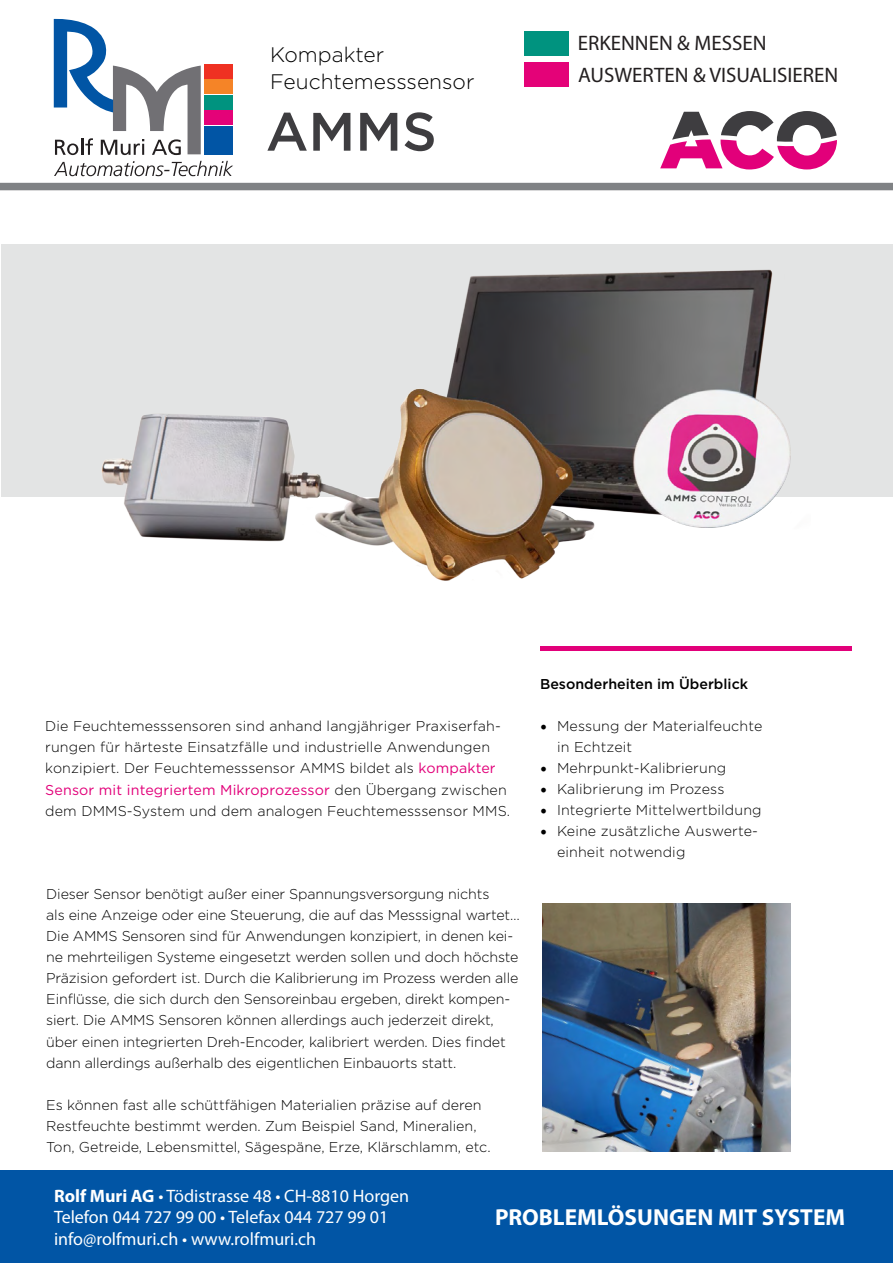
<style>
.page{position:relative;width:893px;height:1263px;background:#fff}
.page>*{position:absolute;margin:0;border:0;box-sizing:border-box;transform-origin:0 0}
.t1{font:500 54px "Gotham";color:#3e3d40}
.t2{font:700 23.25px "Myriad Pro";color:#fff}
.t3{font:21px "Myriad Pro";color:#231f20}
.t4{font:300 21px/27px "Gotham";color:#000}
.t5{font:18px/21.6px "Myriad Pro";color:#fff}
.t6{font:300 14.25px/21px "Gotham";letter-spacing:-.01em;color:#000}
.t7{font:300 14.25px/21px "Gotham";letter-spacing:.01em;color:#000}
.t8{font:500 14.25px "Gotham";color:#000}
.s1{font-weight:400;color:#e2007a}
.s2{font-family:"Minion Pro";font-weight:400;font-size:18px}
.s3{font-weight:700}
</style>
<div class="page">
<svg style="left:54px;top:161px;width:179px;height:15px"></svg>
<div style="left:205px;top:126px;width:28px;height:28px;background:#0155a5"></div>
<div style="left:205px;top:111px;width:28px;height:14px;background:#e40278"></div>
<div style="left:205px;top:95px;width:28px;height:15px;background:#00937f"></div>
<div style="left:205px;top:80px;width:28px;height:14px;background:#f58427"></div>
<div style="left:205px;top:65px;width:28px;height:14px;background:#ef3122"></div>
<div style="left:0;top:1171px;width:893px;height:92px;background:#0155a5"></div>
<div style="left:0;top:183px;width:893px;height:7px;background:#808285"></div>
<div style="left:524px;top:32px;width:44px;height:24px;background:#00937f"></div>
<svg style="left:660px;top:111px;width:177px;height:58px"></svg>
<svg style="left:54px;top:18px;width:147px;height:137px"></svg>
<img style="left:542px;top:903px;width:248px;height:248px">
<hr style="left:540px;top:646px;width:312px;height:4px;background:#e2007a">
<div style="left:1px;top:244px;width:892px;height:252px;background:#e3e4e4"></div>
<img style="left:67px;top:269px;width:744px;height:312px">
<div style="left:524px;top:63px;width:45px;height:24px;background:#e40278"></div>
<h3 class="t4" style="left:270px;top:41px;width:206px">Kompakter<br>Feuchtemesssensor</h3>
<h1 class="t1" style="left:266px;top:96px;width:172px">AMMS</h1>
<h3 class="t3" style="left:578px;top:32px;width:190px">ERKENNEN &amp; MESSEN</h3>
<h3 class="t3" style="left:578px;top:63px;width:262px">AUSWERTEN &amp; VISUALISIEREN</h3>
<p class="t7" style="left:45px;top:715px;width:466px">Die Feuchtemesssensoren sind anhand langjähriger Praxiserfah&shy;rungen für härteste Einsatzfälle und industrielle Anwendungen konzipiert. Der Feuchtemesssensor AMMS bildet als <span class="s1">kompakter Sensor mit integriertem Mikroprozessor</span> den Übergang zwischen dem DMMS-System und dem analogen Feuchtemesssensor MMS.</p>
<p class="t6" style="left:46px;top:883px;width:475px">Dieser Sensor benötigt außer einer Spannungsversorgung nichts<br>als eine Anzeige oder eine Steuerung, die auf das Messsignal wartet… Die AMMS Sensoren sind für Anwendungen konzipiert, in denen kei&shy;ne mehrteiligen Systeme eingesetzt werden sollen und doch höch ste Präzision gefordert ist. Durch die Kalibrierung im Prozess werden alle Einflüsse, die sich durch den Sensoreinbau ergeben, direkt kompen&shy;siert. Die AMMS Sensoren können allerdings auch jederzeit direkt, über einen integrierten Dreh-Encoder, kalibriert werden. Dies findet dann allerdings außerhalb des eigentlichen Einbauorts statt.</p>
<p class="t6" style="left:46px;top:1093px;width:446px">Es können fast alle schüttfähigen Materialien präzise auf deren<br>Restfeuchte bestimmt werden. Zum Beispiel Sand, Mineralien,<br>Ton, Getreide, Lebensmittel, Sägespäne, Erze, Klärschlamm, etc.</p>
<p class="t8" style="left:540px;top:675px;width:210px">Besonderheiten im Überblick</p>
<p class="t7" style="left:557px;top:715px;width:207px;text-indent:-17px"><span class="s2">•</span> Messung der Materialfeuchte in Echtzeit</p>
<p class="t7" style="left:540px;top:757px;width:188px"><span class="s2">•</span> Mehrpunkt-Kalibrierung</p>
<p class="t7" style="left:540px;top:778px;width:186px"><span class="s2">•</span> Kalibrierung im Prozess</p>
<p class="t7" style="left:540px;top:799px;width:223px"><span class="s2">•</span> Integrierte Mittelwertbildung</p>
<p class="t7" style="left:557px;top:820px;width:202px;text-indent:-17px"><span class="s2">•</span> Keine zusätzliche Auswerte&shy;einheit notwendig</p>
<p class="t5" style="left:54px;top:1185px;width:357px"><span class="s3">Rolf Muri AG</span> • Tödistrasse 48 • CH-8810 Horgen<br>Telefon 044 727 99 00 • Telefax 044 727 99 01 info@rolfmuri.ch • www.rolfmuri.ch</p>
<h2 class="t2" style="left:495px;top:1204px;width:352px">PROBLEMLÖSUNGEN MIT SYSTEM</h2>
</div>
